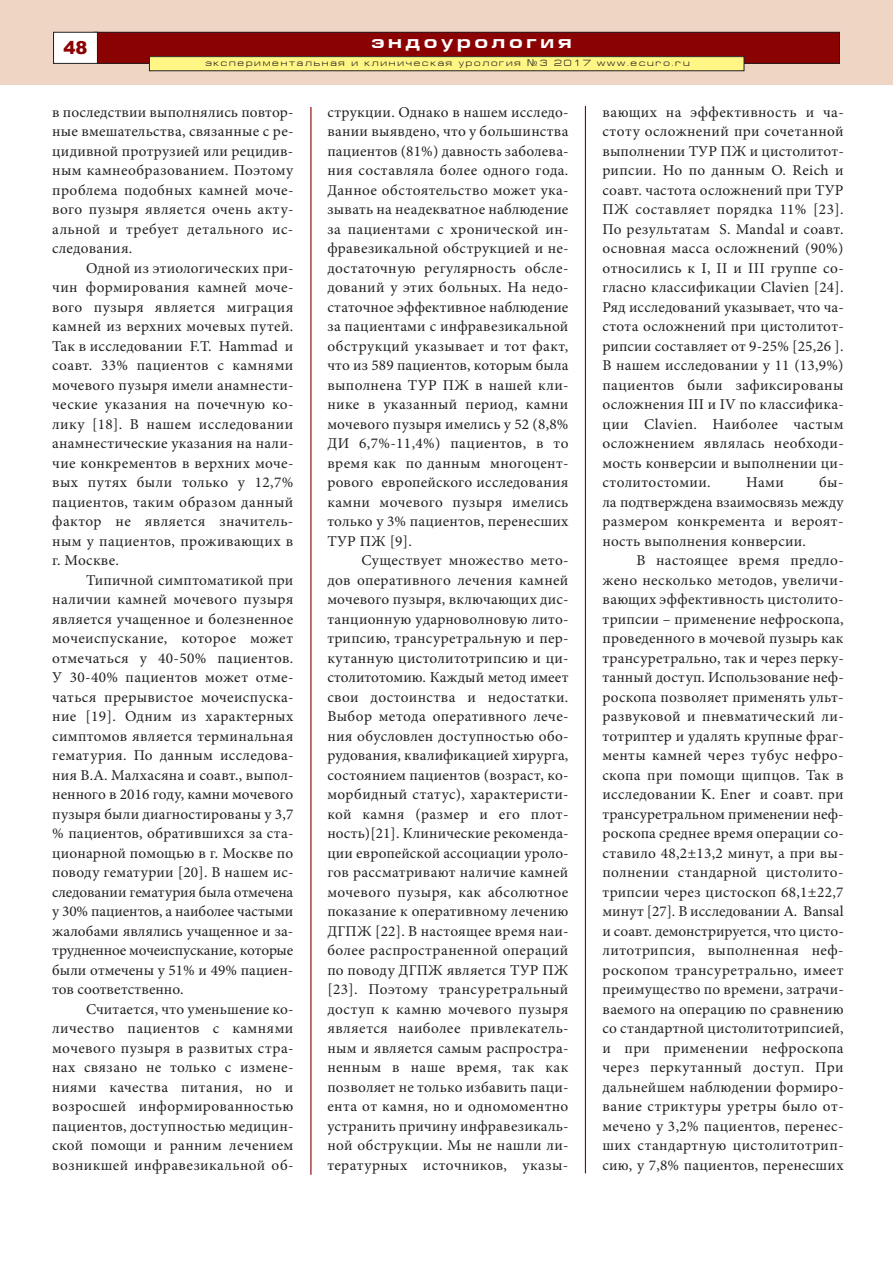
<style>
.page{position:relative;width:893px;height:1263px;background:#fff}
.page>*{position:absolute;margin:0;border:0;box-sizing:border-box;transform-origin:0 0}
.t1{font:700 18px "Europe Ext";letter-spacing:.2em;color:#fff}
.t2{font:900 18px "Arial";color:#8b0202}
.t3{font:15px/19.5px "Minion Pro";letter-spacing:.02em;color:#231f20;text-align:justify}
.t4{font:9px "Europe Ext Normal";letter-spacing:.2em;color:#231f20}
.s1{font-family:"Europe"}
</style>
<div class="page">
<hr style="left:310px;top:107px;width:1px;height:1068px;background:#8b0202">
<hr style="left:585px;top:106px;width:1px;height:1067px;background:#8b0202">
<div style="left:0;top:0;width:893px;height:85px;background:#eed5c4"></div>
<div style="left:94px;top:32px;width:745px;height:31px;background:#8b0202"></div>
<div style="left:94px;top:32px;width:746px;height:32px;border:1px solid #231f20"></div>
<div style="left:54px;top:32px;width:43px;height:31px;background:#fff"></div>
<div style="left:53px;top:32px;width:45px;height:32px;border:1px solid #231f20"></div>
<div style="left:149px;top:57px;width:595px;height:14px;background:#fff685"></div>
<div style="left:149px;top:56px;width:595px;height:15px;border:1px solid #231f20"></div>
<p class="t2" style="left:64px;top:37px;width:26px">48</p>
<p class="t1" style="left:371px;top:31px;width:202px">эндоурология</p>
<p class="t4" style="left:205px;top:58px;width:486px">экспериментальная и клиническая урология <span class="s1">¹</span>3 2017 www.ecuro.ru</p>
<p class="t3" style="left:52px;top:104px;width:243px">в последствии выполнялись повтор&shy;ные вмешательства, связанные с ре&shy;цидивной протрузией или рецидив&shy;ным камнеобразованием. Поэтому проблема подобных камней моче&shy;вого пузыря является очень акту&shy;альной и требует детального ис&shy;следования.</p>
<p class="t3" style="left:52px;top:260px;width:243px;text-indent:34px">Одной из этиологических при&shy;чин формирования камней моче&shy;вого пузыря является миграция камней из верхних мочевых путей.<br>Так в исследовании F.T. Hammad и соавт. 33% пациентов с камнями мочевого пузыря имели анамнести&shy;ческие указания на почечную ко&shy;лику [18]. В нашем исследовании анамнестические указания на нали&shy;чие конкрементов в верхних моче&shy;вых путях были только у 12,7% пациентов, таким образом данный фактор не является значитель&shy;ным у пациентов, проживающих в г. Москве.</p>
<p class="t3" style="left:52px;top:572px;width:243px;text-indent:34px">Типичной симптоматикой при наличии камней мочевого пузыря является учащенное и болезненное мочеиспускание, которое может отмечаться у 40-50% пациентов.<br>У 30-40% пациентов может отме&shy;чаться прерывистое мочеиспуска&shy;ние [19]. Одним из характерных симптомов является терминальная гематурия. По данным исследова&shy;ния В.А. Малхасяна и соавт., выпол&shy;ненного в 2016 году, камни мочевого пузыря были диагностированы у 3,7 % пациентов, обратившихся за ста&shy;ционарной помощью в г. Москве по поводу гематурии [20]. В нашем ис&shy;следовании гематурия была отмечена у 30% пациентов, а наиболее частыми жалобами являлись учащенное и за&shy;трудненное мочеиспускание, которые были отмечены у 51% и 49% пациен&shy;тов соответственно.</p>
<p class="t3" style="left:52px;top:1001px;width:243px;text-indent:34px">Считается, что уменьшение ко&shy;личество пациентов с камнями мочевого пузыря в развитых стра&shy;нах связано не только с измене&shy;ниями качества питания, но и возросшей информированностью пациентов, доступностью медицин&shy;ской помощи и ранним лечением возникшей инфравезикальной об-</p>
<p class="t3" style="left:327px;top:104px;width:243px">струкции. Однако в нашем исследо&shy;вании выявдено, что у большинства пациентов (81%) давность заболева&shy;ния составляла более одного года.<br>Данное обстоятельство может ука&shy;зывать на неадекватное наблюдение за пациентами с хронической ин&shy;фравезикальной обструкцией и не&shy;достаточную регулярность обсле&shy;дований у этих больных. На недо&shy;статочное эффективное наблюдение за пациентами с инфравезикальной обструкций указывает и тот факт, что из 589 пациентов, которым была выполнена ТУР ПЖ в нашей кли&shy;нике в указанный период, камни мочевого пузыря имелись у 52 (8,8% ДИ 6,7%-11,4%) пациентов, в то время как по данным многоцент&shy;рового европейского исследования камни мочевого пузыря имелись только у 3% пациентов, перенесших ТУР ПЖ [9].</p>
<p class="t3" style="left:327px;top:552px;width:243px;text-indent:34px">Существует множество мето&shy;дов оперативного лечения камней мочевого пузыря, включающих дис&shy;танционную ударноволновую лито&shy;трипсию, трансуретральную и пер&shy;кутанную цистолитотрипсию и ци&shy;столитотомию. Каждый метод имеет свои достоинства и недостатки.<br>Выбор метода оперативного лече&shy;ния обусловлен доступностью обо&shy;рудования, квалификацией хирурга, состоянием пациентов (возраст, ко&shy;морбидный статус), характеристи&shy;кой камня (размер и его плот&shy;ность)[21]. Клинические рекоменда&shy;ции европейской ассоциации уроло&shy;гов рассматривают наличие камней мочевого пузыря, как абсолютное показание к оперативному лечению ДГПЖ [22]. В настоящее время наи&shy;более распространенной операций по поводу ДГПЖ является ТУР ПЖ [23]. Поэтому трансуретральный доступ к камню мочевого пузыря является наиболее привлекатель&shy;ным и является самым распростра&shy;ненным в наше время, так как позволяет не только избавить паци&shy;ента от камня, но и одномоментно устранить причину инфравезикаль&shy;ной обструкции. Мы не нашли ли&shy;тературных источников, указы-</p>
<p class="t3" style="left:602px;top:104px;width:243px">вающих на эффективность и ча&shy;стоту осложнений при сочетанной выполнении ТУР ПЖ и цистолитот&shy;рипсии. Но по данным O. Reich и соавт. частота осложнений при ТУР ПЖ составляет порядка 11% [23].<br>По результатам S. Mandal и соавт. основная масса осложнений (90%) относились к I, II и III группе со&shy;гласно классификации Clavien [24].<br>Ряд исследований указывает, что ча&shy;стота осложнений при цистолитот&shy;рипсии составляет от 9-25% [25,26 ].<br>В нашем исследовании у 11 (13,9%) пациентов были зафиксированы осложнения III и IV по классифика&shy;ции Clavien. Наиболее частым осложнением являлась необходи&shy;мость конверсии и выполнении ци&shy;столитостомии.</p>
<p class="t3" style="left:602px;top:474px;width:243px;text-indent:217px">бы&shy;ла подтверждена взаимосвязь между размером конкремента и вероят&shy;ность выполнения конверсии.</p>
<p class="t3" style="left:602px;top:552px;width:243px;text-indent:34px">В настоящее время предло&shy;жено несколько методов, увеличи&shy;вающих эффективность цистолито&shy;трипсии – применение нефроскопа, проведенного в мочевой пузырь как трансуретрально, так и через перку&shy;танный доступ. Использование неф&shy;роскопа позволяет применять ульт&shy;развуковой и пневматический ли&shy;тотриптер и удалять крупные фраг&shy;менты камней через тубус нефро&shy;скопа при помощи щипцов. Так в исследовании K. Ener и соавт. при трансуретральном применении неф&shy;роскопа среднее время операции со&shy;ставило 48,2±13,2 минут, а при вы&shy;полнении стандарной цистолито&shy;трипсии через цистоскоп 68,1±22,7 минут [27]. В исследовании A. Bansal и соавт. демонстрируется, что цисто&shy;литотрипсия, выполненная неф&shy;роскопом трансуретрально, имеет преимущество по времени, затрачи&shy;ваемого на операцию по сравнению со стандартной цистолитотрипсией, и при применении нефроскопа через перкутанный доступ. При дальнейшем наблюдении формиро&shy;вание стриктуры уретры было от&shy;мечено у 3,2% пациентов, перенес&shy;ших стандартную цистолитотрип&shy;сию, у 7,8% пациентов, перенесших</p>
<p class="t3" style="left:746px;top:474px;width:39px">Нами</p>
</div>
